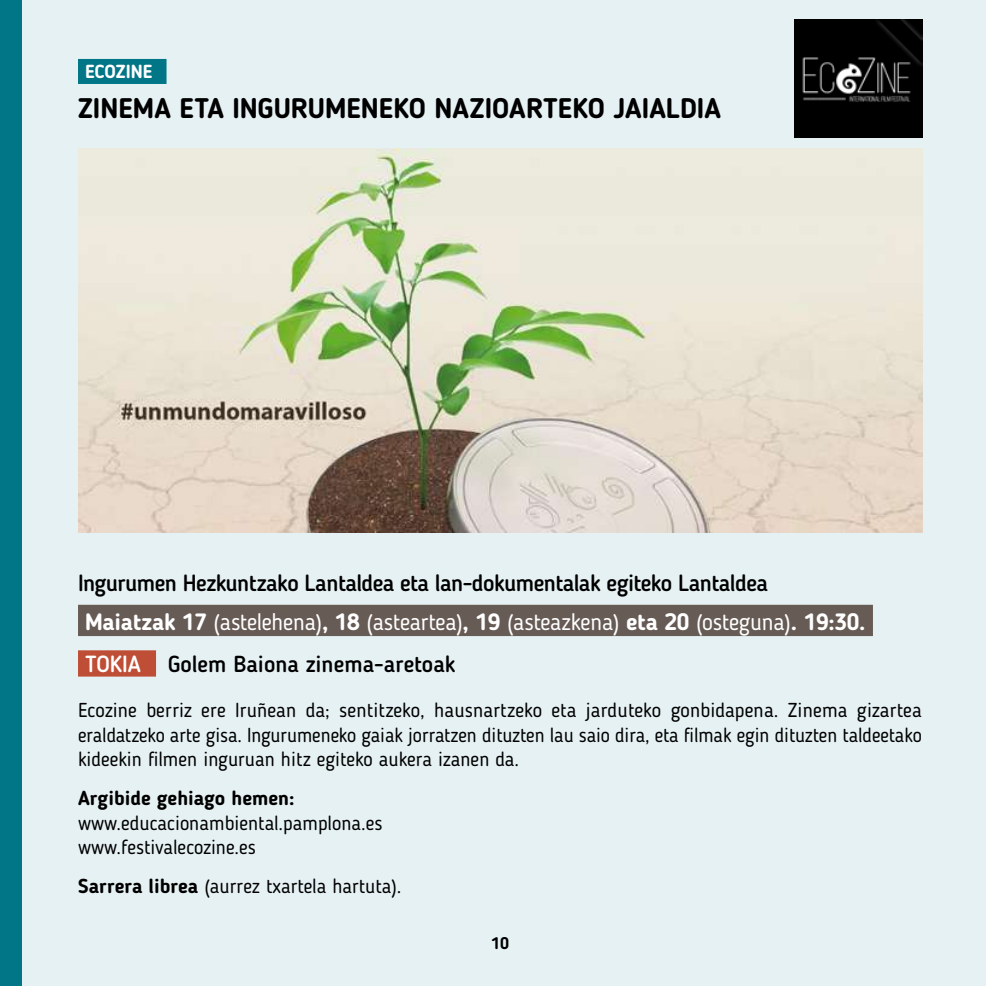
<style>
.page{position:relative;width:986px;height:986px;background:#fff}
.page>*{position:absolute;margin:0;border:0;box-sizing:border-box;transform-origin:0 0}
.t1{font:700 28px "Blogger Sans";color:#000}
.t2{font:500 23.25px/38.2px "Blogger Sans";letter-spacing:-.025em;color:#000}
.t3{font:500 23px "Blogger Sans";color:#000}
.t4{font:20px/24.5px "Blogger Sans";color:#000;text-align:justify}
.t5{font:700 20px "Blogger Sans";color:#000}
.t6{font:700 18.75px "Blogger Sans";color:#fff}
.t7{font:700 16.5px "Blogger Sans";color:#000}
.s1{font-weight:700;color:#fff}
.s2{font-weight:400;color:#fff}
.s3{font-size:23.25px;color:#fff}
.s4{font-weight:700}
</style>
<div class="page">
<div style="left:0;top:0;width:985px;height:985px;background:#e6f1f3"></div>
<div style="left:78px;top:59px;width:88px;height:25px;background:#007686"></div>
<div style="left:78px;top:604px;width:794px;height:31px;background:#675b56"></div>
<div style="left:78px;top:650px;width:78px;height:26px;background:#be4e36"></div>
<img style="left:78px;top:149px;width:843px;height:382px">
<div style="left:0;top:0;width:21px;height:985px;background:#007686"></div>
<img style="left:794px;top:20px;width:127px;height:117px">
<p class="t6" style="left:85px;top:60px;width:69px">ECOZINE</p>
<h1 class="t1" style="left:78px;top:91px;width:644px">ZINEMA ETA INGURUMENEKO NAZIOARTEKO JAIALDIA</h1>
<p class="t2" style="left:85px;top:563px;width:781px;text-indent:-7px">Ingurumen Hezkuntzako Lantaldea eta lan-dokumentalak egiteko Lantaldea<br><span class="s1">Maiatzak 17</span> <span class="s2">(astelehena)</span><span class="s1">, 18</span> <span class="s2">(asteartea)</span><span class="s1">, 19</span> <span class="s2">(asteazkena)</span> <span class="s1">eta 20</span> <span class="s2">(osteguna)</span><span class="s1">. 19:30.</span></p>
<p class="t3" style="left:85px;top:649px;width:372px"><span class="s3">TOKIA</span> Golem Baiona zinema-aretoak</p>
<p class="t4" style="left:78px;top:697px;width:845px">Ecozine berriz ere Iruñean da; sentitzeko, hausnartzeko eta jarduteko gonbidapena. Zinema gizartea eraldatzeko arte gisa. Ingurumeneko gaiak jorratzen dituzten lau saio dira, eta filmak egin dituzten taldeetako kideekin filmen inguruan hitz egiteko aukera izanen da.</p>
<p class="t5" style="left:78px;top:785px;width:218px">Argibide gehiago hemen:</p>
<p class="t4" style="left:78px;top:810px;width:306px">www.educacionambiental.pamplona.es www.festivalecozine.es</p>
<p class="t4" style="left:78px;top:873px;width:325px"><span class="s4">Sarrera librea</span> (aurrez txartela hartuta).</p>
<p class="t7" style="left:491px;top:932px;width:19px">10</p>
</div>
